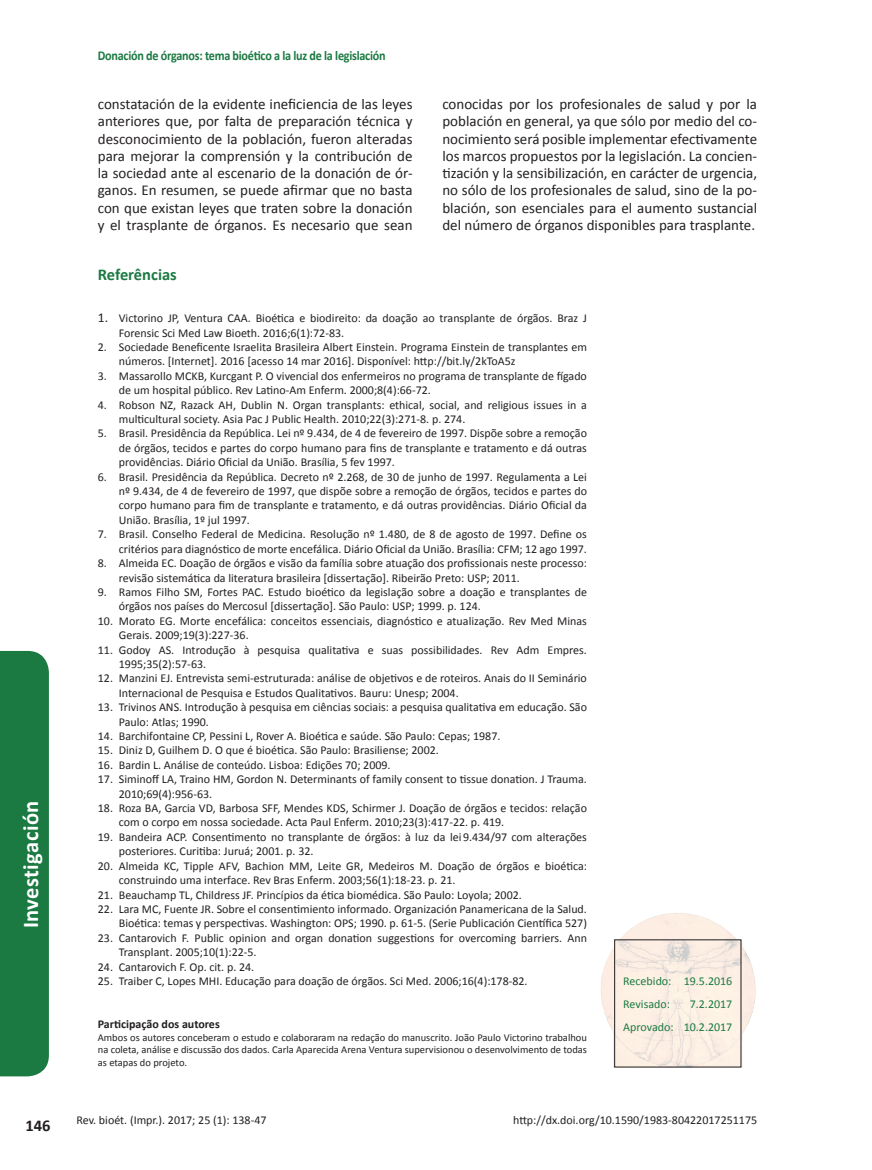
<style>
.page{position:relative;width:872px;height:1170px;background:#fff}
.page>*{position:absolute;margin:0;border:0;box-sizing:border-box;transform-origin:0 0}
.t1{font:700 22.5px "Calibri";letter-spacing:.02em;color:#fff}
.Subtitulo{font:700 16.5px "Calibri";color:#1b7942}
.t2{font:700 16.5px "Calibri";color:#231f20}
.Texto{font:15px/17.2px "Calibri";color:#231f20;text-align:justify}
.t3{font:700 13.5px "Calibri";letter-spacing:-.02em;color:#1b7942;scale:.9 1}
.Referencias{font:12px/14.4px "Calibri";color:#231f20}
.t4{font:12px "Calibri";color:#1b7942}
.Titulo_Correspondênc{font:700 12px "Calibri";color:#231f20}
.Referencias-2{font:10.5px/12.6px "Calibri";color:#231f20;text-align:justify}
.s1{font-size:13.5px}
</style>
<div class="page">
<img style="left:601px;top:913px;width:155px;height:154px">
<div style="left:0;top:651px;width:49px;height:425px;background:#1b7942"></div>
<p class="t3" style="left:98px;top:46px;width:321px">Donación de órganos: tema bioético a la luz de la legislación</p>
<h1 class="t1" style="left:15px;top:928px;width:129px;rotate:-90deg">Investigación</h1>
<p class="Texto" style="left:98px;top:95px;width:316px">constatación de la evidente ineficiencia de las leyes anteriores que, por falta de preparación técnica y desconocimiento de la población, fueron alteradas para mejorar la comprensión y la contribución de la sociedad ante al escenario de la donación de ór&shy;ganos. En resumen, se puede afirmar que no basta con que existan leyes que traten sobre la donación y el trasplante de órganos. Es necesario que sean</p>
<p class="Texto" style="left:442px;top:95px;width:316px">conocidas por los profesionales de salud y por la población en general, ya que sólo por medio del co&shy;nocimiento será posible implementar efectivamente los marcos propuestos por la legislación. La concien&shy;tización y la sensibilización, en carácter de urgencia, no sólo de los profesionales de salud, sino de la po&shy;blación, son esenciales para el aumento sustancial del número de órganos disponibles para trasplante.</p>
<p class="Subtitulo" style="left:98px;top:263px;width:81px">Referências</p>
<p class="Referencias" style="left:119px;top:311px;width:469px;text-indent:-21px"><span class="s1">1.</span> Victorino JP, Ventura CAA. Bioética e biodireito: da doação ao transplante de órgãos. Braz J<br>Forensic Sci Med Law Bioeth. 2016;6(1):72-83.</p>
<p class="Referencias" style="left:119px;top:340px;width:469px;text-indent:-21px">2. Sociedade Beneficente Israelita Brasileira Albert Einstein. Programa Einstein de transplantes em números. [Internet]. 2016 [acesso 14 mar 2016]. Disponível: http://bit.ly/2kToA5z</p>
<p class="Referencias" style="left:119px;top:368px;width:469px;text-indent:-21px">3. Massarollo MCKB, Kurcgant P. O vivencial dos enfermeiros no programa de transplante de fígado de um hospital público. Rev Latino-Am Enferm. 2000;8(4):66-72.</p>
<p class="Referencias" style="left:119px;top:397px;width:469px;text-indent:-21px">4. Robson NZ, Razack AH, Dublin N. Organ transplants: ethical, social, and religious issues in a multicultural society. Asia Pac J Public Health. 2010;22(3):271-8. p. 274.</p>
<p class="Referencias" style="left:119px;top:426px;width:469px;text-align:justify;text-indent:-21px">5. Brasil. Presidência da República. Lei nº 9.434, de 4 de fevereiro de 1997. Dispõe sobre a remoção de órgãos, tecidos e partes do corpo humano para fins de transplante e tratamento e dá outras providências. Diário Oficial da União. Brasília, 5 fev 1997.</p>
<p class="Referencias" style="left:119px;top:469px;width:469px;text-align:justify;text-indent:-21px">6. Brasil. Presidência da República. Decreto nº 2.268, de 30 de junho de 1997. Regulamenta a Lei nº 9.434, de 4 de fevereiro de 1997, que dispõe sobre a remoção de órgãos, tecidos e partes do corpo humano para fim de transplante e tratamento, e dá outras providências. Diário Oficial da União. Brasília, 1º jul 1997.</p>
<p class="Referencias" style="left:98px;top:527px;width:490px;text-align:right">7. Brasil. Conselho Federal de Medicina. Resolução nº 1.480, de 8 de agosto de 1997. Define os critérios para diagnóstico de morte encefálica. Diário Oficial da União. Brasília: CFM; 12 ago 1997.</p>
<p class="Referencias" style="left:119px;top:556px;width:469px;text-indent:-21px">8. Almeida EC. Doação de órgãos e visão da família sobre atuação dos profissionais neste processo: revisão sistemática da literatura brasileira [dissertação]. Ribeirão Preto: USP; 2011.</p>
<p class="Referencias" style="left:119px;top:584px;width:469px;text-indent:-21px">9. Ramos Filho SM, Fortes PAC. Estudo bioético da legislação sobre a doação e transplantes de órgãos nos países do Mercosul [dissertação]. São Paulo: USP; 1999. p. 124.</p>
<p class="Referencias" style="left:119px;top:613px;width:469px;text-indent:-21px">10. Morato EG. Morte encefálica: conceitos essenciais, diagnóstico e atualização. Rev Med Minas<br>Gerais. 2009;19(3):227-36.</p>
<p class="Referencias" style="left:119px;top:642px;width:469px;text-indent:-21px">11. Godoy AS. Introdução à pesquisa qualitativa e suas possibilidades. Rev Adm Empres.<br>1995;35(2):57-63.</p>
<p class="Referencias" style="left:119px;top:671px;width:469px;text-indent:-21px">12. Manzini EJ. Entrevista semi-estruturada: análise de objetivos e de roteiros. Anais do II Seminário<br>Internacional de Pesquisa e Estudos Qualitativos. Bauru: Unesp; 2004.</p>
<p class="Referencias" style="left:119px;top:700px;width:469px;text-indent:-21px">13. Trivinos ANS. Introdução à pesquisa em ciências sociais: a pesquisa qualitativa em educação. São<br>Paulo: Atlas; 1990.</p>
<p class="Referencias" style="left:98px;top:728px;width:404px">14. Barchifontaine CP, Pessini L, Rover A. Bioética e saúde. São Paulo: Cepas; 1987.</p>
<p class="Referencias" style="left:98px;top:743px;width:342px">15. Diniz D, Guilhem D. O que é bioética. São Paulo: Brasiliense; 2002.</p>
<p class="Referencias" style="left:98px;top:757px;width:294px">16. Bardin L. Análise de conteúdo. Lisboa: Edições 70; 2009.</p>
<p class="Referencias" style="left:119px;top:772px;width:469px;text-indent:-21px">17. Siminoff LA, Traino HM, Gordon N. Determinants of family consent to tissue donation. J Trauma.<br>2010;69(4):956-63.</p>
<p class="Referencias" style="left:119px;top:800px;width:469px;text-indent:-21px">18. Roza BA, Garcia VD, Barbosa SFF, Mendes KDS, Schirmer J. Doação de órgãos e tecidos: relação com o corpo em nossa sociedade. Acta Paul Enferm. 2010;23(3):417-22. p. 419.</p>
<p class="Referencias" style="left:119px;top:829px;width:469px;text-indent:-21px">19. Bandeira ACP. Consentimento no transplante de órgãos: à luz da lei 9.434/97 com alterações posteriores. Curitiba: Juruá; 2001. p. 32.</p>
<p class="Referencias" style="left:119px;top:858px;width:469px;text-indent:-21px">20. Almeida KC, Tipple AFV, Bachion MM, Leite GR, Medeiros M. Doação de órgãos e bioética: construindo uma interface. Rev Bras Enferm. 2003;56(1):18-23. p. 21.</p>
<p class="Referencias" style="left:98px;top:887px;width:425px">21. Beauchamp TL, Childress JF. Princípios da ética biomédica. São Paulo: Loyola; 2002.</p>
<p class="Referencias" style="left:98px;top:901px;width:490px;text-align:right">22. Lara MC, Fuente JR. Sobre el consentimiento informado. Organización Panamericana de la Salud.<br>Bioética: temas y perspectivas. Washington: OPS; 1990. p. 61-5. (Serie Publicación Científica 527)</p>
<p class="Referencias" style="left:119px;top:930px;width:469px;text-indent:-21px">23. Cantarovich F. Public opinion and organ donation suggestions for overcoming barriers. Ann<br>Transplant. 2005;10(1):22-5.</p>
<p class="Referencias" style="left:98px;top:959px;width:158px">24. Cantarovich F. Op. cit. p. 24.</p>
<p class="Referencias" style="left:98px;top:973px;width:431px">25. Traiber C, Lopes MHI. Educação para doação de órgãos. Sci Med. 2006;16(4):178-82.</p>
<p class="Titulo_Correspondênc" style="left:98px;top:1015px;width:123px">Participação dos autores</p>
<p class="Referencias-2" style="left:98px;top:1030px;width:490px">Ambos os autores conceberam o estudo e colaboraram na redação do manuscrito. João Paulo Victorino trabalhou na coleta, análise e discussão dos dados. Carla Aparecida Arena Ventura supervisionou o desenvolvimento de todas as etapas do projeto.</p>
<p class="t4" style="left:623px;top:973px;width:111px">Recebido: 19.5.2016</p>
<p class="t4" style="left:623px;top:996px;width:48px">Revisado:</p>
<p class="t4" style="left:690px;top:996px;width:44px">7.2.2017</p>
<p class="t4" style="left:623px;top:1019px;width:111px">Aprovado: 10.2.2017</p>
<h2 class="t2" style="left:26px;top:1113px;width:27px">146</h2>
<p class="Referencias" style="left:77px;top:1113px;width:191px">Rev. bioét. (Impr.). 2017; 25 (1): 138-47</p>
<p class="Referencias" style="left:513px;top:1113px;width:245px">http://dx.doi.org/10.1590/1983-80422017251175</p>
</div>
